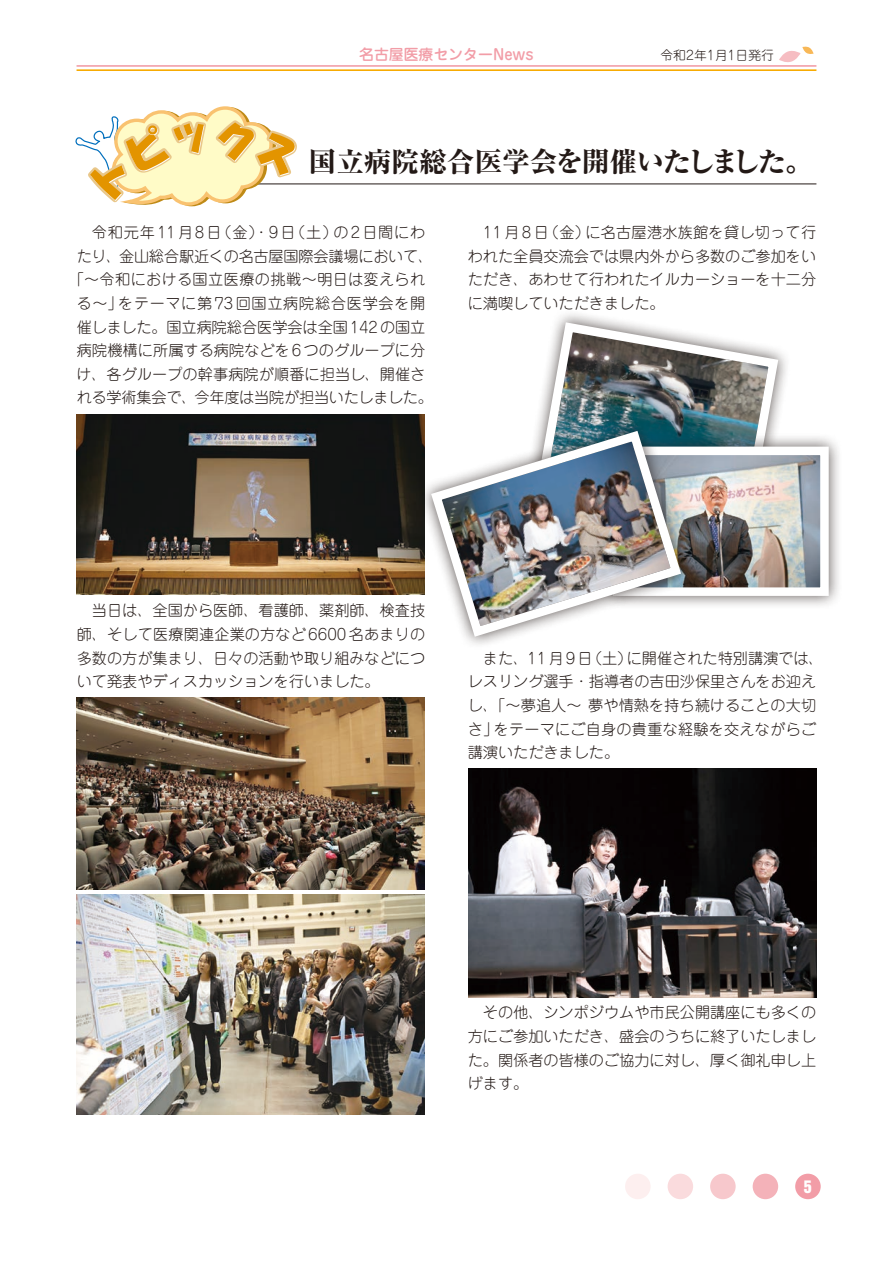
<style>
.page{position:relative;width:893px;height:1263px;background:#fff}
.page>*{position:absolute;margin:0;border:0;box-sizing:border-box;transform-origin:0 0}
.t1{font:800 27.6px "Ryumin Pr 5";color:#231916}
.t2{font:15.9px "Helvetica Inserat";color:#fff}
.t3{font:300 15.15px/23.7px "Jun 101 Pro";color:#231916;text-align:justify}
.t4{font:300 15.15px "Jun 101 Pro";letter-spacing:.095em;color:#231916}
.t5{font:300 15.15px "Jun 101 Pro";letter-spacing:.025em;color:#231916}
.t6{font:300 15.15px "Jun 101 Pro";letter-spacing:.045em;color:#231916}
.t7{font:500 14.85px "Jun 34 Pro";color:#f29da7}
.t8{font:300 12.75px "Jun 101 Pro";color:#231916}
</style>
<div class="page">
<hr style="left:77px;top:65px;width:739px;height:2px;background:#f29da7">
<hr style="left:77px;top:69px;width:739px;height:2px;background:#f7ab00">
<svg style="left:779px;top:46px;width:34px;height:16px"></svg>
<div style="left:625px;top:1174px;width:26px;height:25px;background:#fdefef;border-radius:50%"></div>
<div style="left:668px;top:1174px;width:25px;height:25px;background:#fadbdd;border-radius:50%"></div>
<div style="left:710px;top:1174px;width:26px;height:25px;background:#f7c8cc;border-radius:50%"></div>
<div style="left:753px;top:1174px;width:25px;height:25px;background:#f4b2b9;border-radius:50%"></div>
<div style="left:795px;top:1174px;width:26px;height:25px;background:#f29da7;border-radius:50%"></div>
<hr style="left:142px;top:184px;width:674px;height:1px;background:#231916">
<svg style="left:76px;top:106px;width:225px;height:101px"></svg>
<img style="left:77px;top:414px;width:348px;height:181px">
<img style="left:77px;top:697px;width:348px;height:193px">
<img style="left:77px;top:894px;width:348px;height:221px">
<img style="left:469px;top:768px;width:347px;height:229px">
<img style="left:539px;top:317px;width:244px;height:115px">
<div style="left:599px;top:432px;width:244px;height:178px;background:#231916;opacity:.75"></div>
<img style="left:694px;top:442px;width:139px;height:158px">
<div style="left:418px;top:418px;width:276px;height:231px;background:#231916;opacity:.75"></div>
<img style="left:426px;top:426px;width:260px;height:216px">
<p class="t7" style="left:359px;top:42px;width:176px">名古屋医療センターNews</p>
<p class="t8" style="left:660px;top:45px;width:115px">令和2年1月1日発行</p>
<h1 class="t1" style="left:309px;top:140px;width:506px">国立病院総合医学会を開催いたしました。</h1>
<p class="t4" style="left:92px;top:220px;width:335px">令和元年11月8日（金）・9日（土）の2日間にわ</p>
<p class="t3" style="left:77px;top:242px;width:358px">たり、金山総合駅近くの名古屋国際会議場において、</p>
<p class="t5" style="left:69px;top:267px;width:358px">「〜令和における国立医療の挑戦〜明日は変えられ</p>
<p class="t6" style="left:77px;top:291px;width:350px">る〜」をテーマに第73回国立病院総合医学会を開</p>
<p class="t3" style="left:77px;top:313px;width:350px">催しました。国立病院総合医学会は全国142の国立</p>
<p class="t3" style="left:77px;top:337px;width:350px">病院機構に所属する病院などを6つのグループに分</p>
<p class="t3" style="left:77px;top:360px;width:350px">け、各グループの幹事病院が順番に担当し、開催さ</p>
<p class="t3" style="left:77px;top:384px;width:358px">れる学術集会で、今年度は当院が担当いたしました。</p>
<p class="t3" style="left:468px;top:218px;width:350px;text-indent:15px">11月8日（金）に名古屋港水族館を貸し切って行われた全員交流会では県内外から多数のご参加をいただき、あわせて行われたイルカーショーを十二分に満喫していただきました。</p>
<p class="t3" style="left:77px;top:597px;width:350px;text-indent:15px">当日は、全国から医師、看護師、薬剤師、検査技師、そして医療関連企業の方など6600名あまりの多数の方が集まり、日々の活動や取り組みなどについて発表やディスカッションを行いました。</p>
<p class="t3" style="left:468px;top:644px;width:357px;text-align:left;text-indent:15px">また、11月9日（土）に開催された特別講演では、レスリング選手・指導者の吉田沙保里さんをお迎えし、「〜夢追人〜 夢や情熱を持ち続けることの大切さ」をテーマにご自身の貴重な経験を交えながらご講演いただきました。</p>
<p class="t3" style="left:468px;top:999px;width:350px;text-indent:15px">その他、シンポジウムや市民公開講座にも多くの方にご参加いただき、盛会のうちに終了いたしました。関係者の皆様のご協力に対し、厚く御礼申し上げます。</p>
<p class="t2" style="left:804px;top:1177px;width:9px">5</p>
</div>
